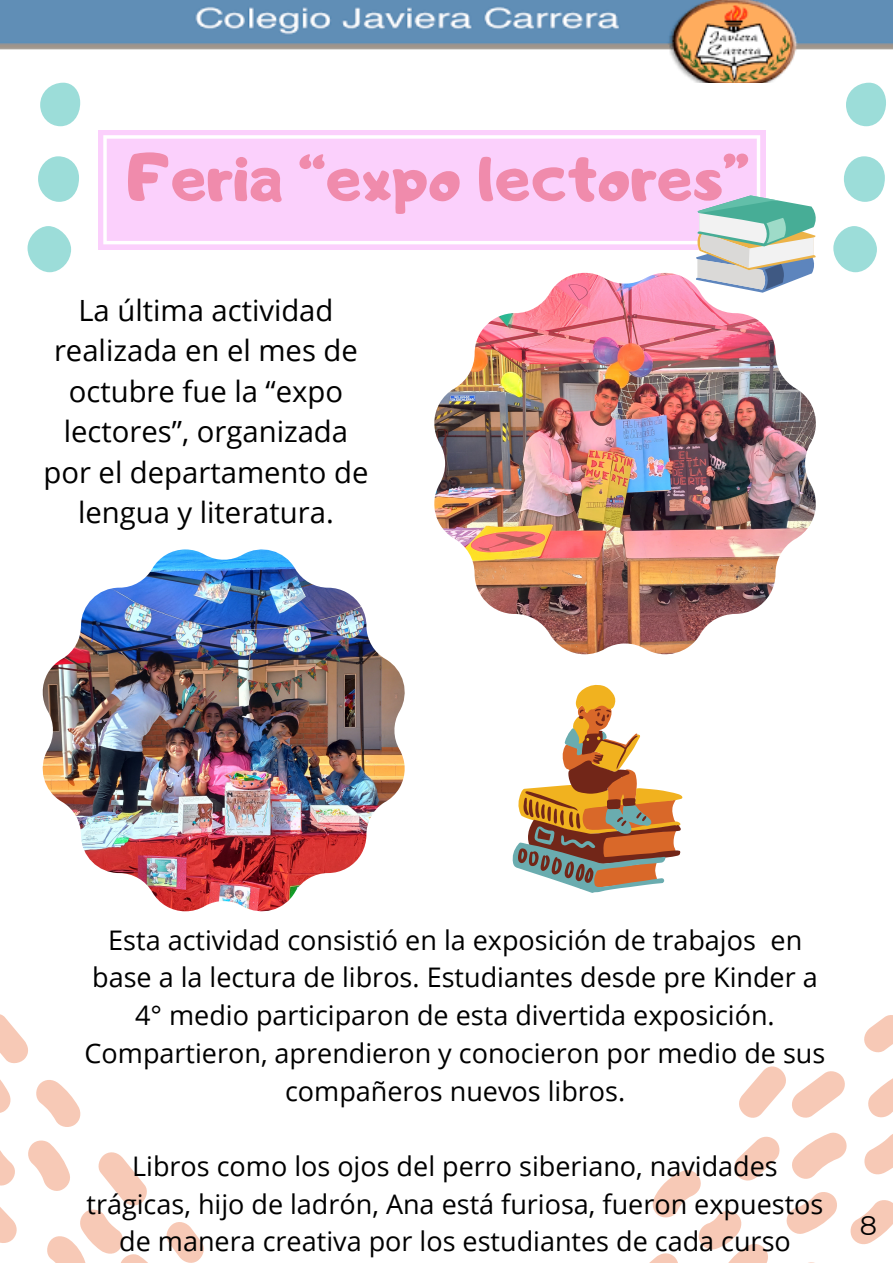
<style>
.page{position:relative;width:893px;height:1263px;background:#fff}
.page>*{position:absolute;margin:0;border:0;box-sizing:border-box;transform-origin:0 0}
.t1{font:64.8px "Adigiana Toybox";color:#f08bac}
.t2{font:29.25px/40.5px "Open Sans";color:#000;text-align:center}
.t3{font:27px/37.7px "Open Sans";color:#000;text-align:center}
.t4{font:27px "Montserrat";color:#000}
</style>
<div class="page">
<div style="left:98px;top:130px;width:667px;height:120px;background:#fbd0fc"></div>
<svg style="left:103px;top:135px;width:657px;height:109px"></svg>
<svg style="left:512px;top:685px;width:170px;height:208px"></svg>
<img style="left:0;top:0;width:893px;height:82px">
<svg style="left:0;top:1014px;width:204px;height:249px"></svg>
<svg style="left:27px;top:83px;width:53px;height:189px"></svg>
<svg style="left:833px;top:83px;width:53px;height:189px"></svg>
<svg style="left:649px;top:1015px;width:244px;height:248px"></svg>
<img style="left:43px;top:549px;width:362px;height:362px">
<img style="left:434px;top:273px;width:382px;height:381px">
<svg style="left:696px;top:195px;width:119px;height:98px"></svg>
<p class="t1" style="left:128px;top:135px;width:623px">Feria “expo lectores”</p>
<p class="t2" style="left:43px;top:289px;width:326px">La última actividad realizada en el mes de octubre fue la “expo lectores”, organizada por el departamento de lengua y literatura.</p>
<p class="t3" style="left:85px;top:920px;width:742px">Esta actividad consistió en la exposición de trabajos en base a la lectura de libros. Estudiantes desde pre Kinder a 4° medio participaron de esta divertida exposición.<br>Compartieron, aprendieron y conocieron por medio de sus compañeros nuevos libros.</p>
<p class="t3" style="left:86px;top:1146px;width:738px">Libros como los ojos del perro siberiano, navidades trágicas, hijo de ladrón, Ana está furiosa, fueron expuestos de manera creativa por los estudiantes de cada curso</p>
<p class="t4" style="left:859px;top:1209px;width:19px">8</p>
</div>
